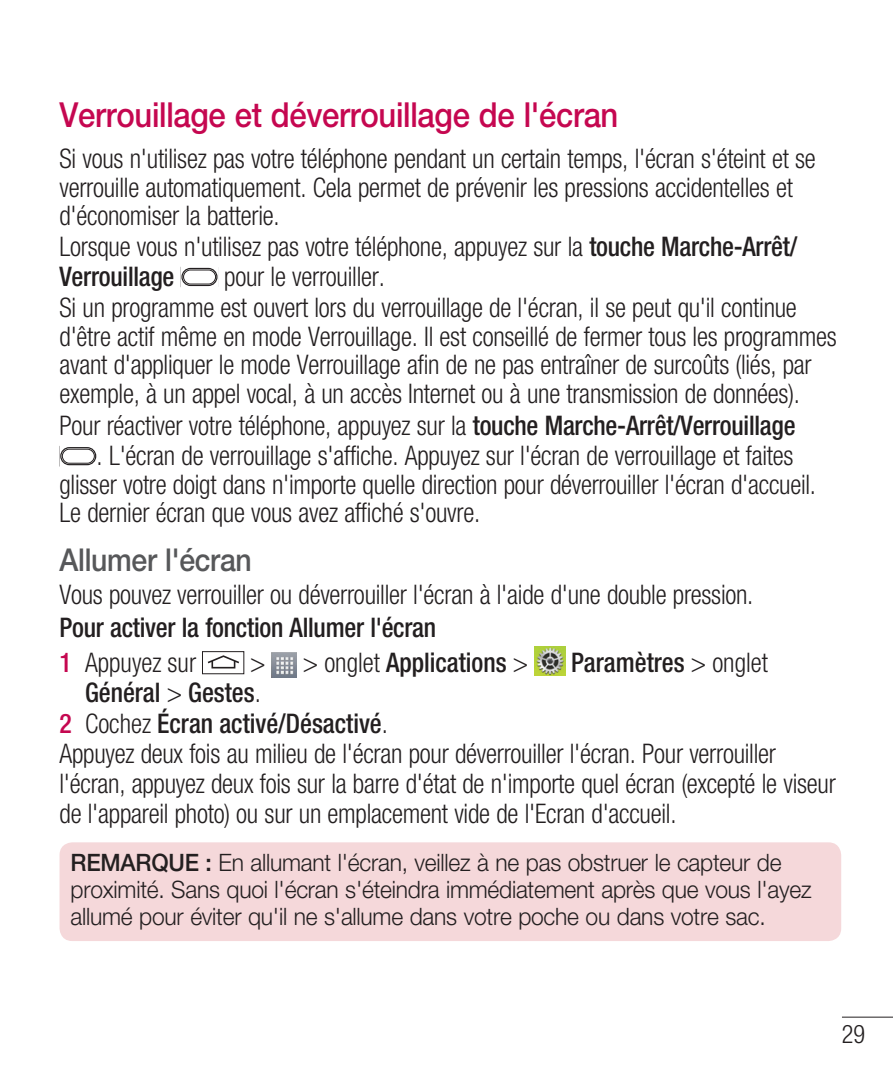
<style>
.page{position:relative;width:893px;height:1072px;background:#fff}
.page>*{position:absolute;margin:0;border:0;box-sizing:border-box;transform-origin:0 0}
.t1{font:500 34.5px "Helvetica Neue LT Pro";letter-spacing:-.01em;color:#c50750;scale:.9 1}
.t2{font:500 31.5px "Helvetica Neue LT Pro";letter-spacing:-.01em;color:#57585a;scale:.9 1}
.t3{font:300 condensed 27px/28.5px "Helvetica Neue LT Pro";letter-spacing:-.01em;color:#231f20;scale:.95 1}
.t4{font:500 condensed 27px/35.1px "Helvetica Neue LT Pro";letter-spacing:-.01em;color:#231f20;scale:.95 1}
.t5{font:300 condensed 25.5px "Helvetica Neue LT Pro";color:#231f20;scale:.95 1}
.t6{font:300 24px/27px "Helvetica Neue LT Pro";letter-spacing:-.01em;color:#231f20;scale:.95 1}
.s1{font-weight:500}
.s2{color:#c50750}
.s3{font-weight:300}
.s4{font-weight:500;color:#c50750}
</style>
<div class="page">
<hr style="left:842px;top:1016px;width:51px;height:1px;background:#231f20">
<svg style="left:183px;top:267px;width:35px;height:20px"></svg>
<div style="left:181px;top:268px;width:36px;height:18px;border:1px solid #231f20;border-radius:9px"></div>
<div style="left:183px;top:270px;width:33px;height:14px;border:1px solid #231f20;border-radius:7px"></div>
<svg style="left:60px;top:447px;width:37px;height:19px"></svg>
<div style="left:60px;top:447px;width:36px;height:18px;border:1px solid #231f20;border-radius:9px"></div>
<div style="left:62px;top:449px;width:33px;height:14px;border:1px solid #231f20;border-radius:7px"></div>
<svg style="left:207px;top:655px;width:32px;height:14px"></svg>
<div style="left:202px;top:651px;width:42px;height:23px;border:1px solid #231f20"></div>
<img style="left:271px;top:652px;width:26px;height:25px">
<img style="left:534px;top:646px;width:31px;height:30px">
<div style="left:60px;top:842px;width:781px;height:99px;background:#f5d8da;border-radius:13px"></div>
<p class="t1" style="left:60px;top:102px;width:622px">Verrouillage et déverrouillage de l'écran</p>
<p class="t3" style="left:60px;top:147px;width:797px">Si vous n'utilisez pas votre téléphone pendant un certain temps, l'écran s'éteint et se verrouille automatiquement. Cela permet de prévenir les pressions accidentelles et d'économiser la batterie.</p>
<p class="t3" style="left:60px;top:234px;width:778px;line-height:30px">Lorsque vous n'utilisez pas votre téléphone, appuyez sur la <span class="s1">touche Marche-Arrêt/<br>Verrouillage</span></p>
<p class="t3" style="left:60px;top:264px;width:778px;line-height:31.2px;text-indent:165px">pour le verrouiller.<br>Si un programme est ouvert lors du verrouillage de l'écran, il se peut qu'il continue</p>
<p class="t3" style="left:60px;top:324px;width:819px">d'être actif même en mode Verrouillage. Il est conseillé de fermer tous les programmes avant d'appliquer le mode Verrouillage afin de ne pas entraîner de surcoûts (liés, par exemple, à un appel vocal, à un accès Internet ou à une transmission de données).</p>
<p class="t3" style="left:60px;top:414px;width:776px">Pour réactiver votre téléphone, appuyez sur la <span class="s1">touche Marche-Arrêt/Verrouillage</span></p>
<p class="t3" style="left:97px;top:444px;width:735px">. L'écran de verrouillage s'affiche. Appuyez sur l'écran de verrouillage et faites</p>
<p class="t3" style="left:60px;top:472px;width:798px">glisser votre doigt dans n'importe quelle direction pour déverrouiller l'écran d'accueil.</p>
<p class="t3" style="left:60px;top:501px;width:444px">Le dernier écran que vous avez affiché s'ouvre.</p>
<p class="t2" style="left:60px;top:548px;width:215px">Allumer l'écran</p>
<p class="t3" style="left:60px;top:583px;width:732px">Vous pouvez verrouiller ou déverrouiller l'écran à l'aide d'une double pression.</p>
<p class="t4" style="left:60px;top:612px;width:398px">Pour activer la fonction Allumer l'écran<br><span class="s2">1</span> <span class="s3">Appuyez sur</span></p>
<p class="t4" style="left:250px;top:647px;width:294px"><span class="s3">&gt; &gt; onglet</span> Applications <span class="s3">&gt;</span></p>
<p class="t4" style="left:571px;top:647px;width:209px">Paramètres <span class="s3">&gt; onglet</span></p>
<p class="t3" style="left:60px;top:679px;width:819px;line-height:30.3px;text-indent:26px"><span class="s1">Général</span> &gt; <span class="s1">Gestes</span>.<br><span class="s4">2</span> Cochez <span class="s1">Écran activé/Désactivé</span>.<br>Appuyez deux fois au milieu de l'écran pour déverrouiller l'écran. Pour verrouiller l'écran, appuyez deux fois sur la barre d'état de n'importe quel écran (excepté le viseur de l'appareil photo) ou sur un emplacement vide de l'Ecran d'accueil.</p>
<p class="t6" style="left:71px;top:851px;width:781px"><span class="s1">REMARQUE :</span> En allumant l'écran, veillez à ne pas obstruer le capteur de proximité. Sans quoi l'écran s'éteindra immédiatement après que vous l'ayez allumé pour éviter qu'il ne s'allume dans votre poche ou dans votre sac.</p>
<p class="t5" style="left:842px;top:1025px;width:26px">29</p>
</div>
